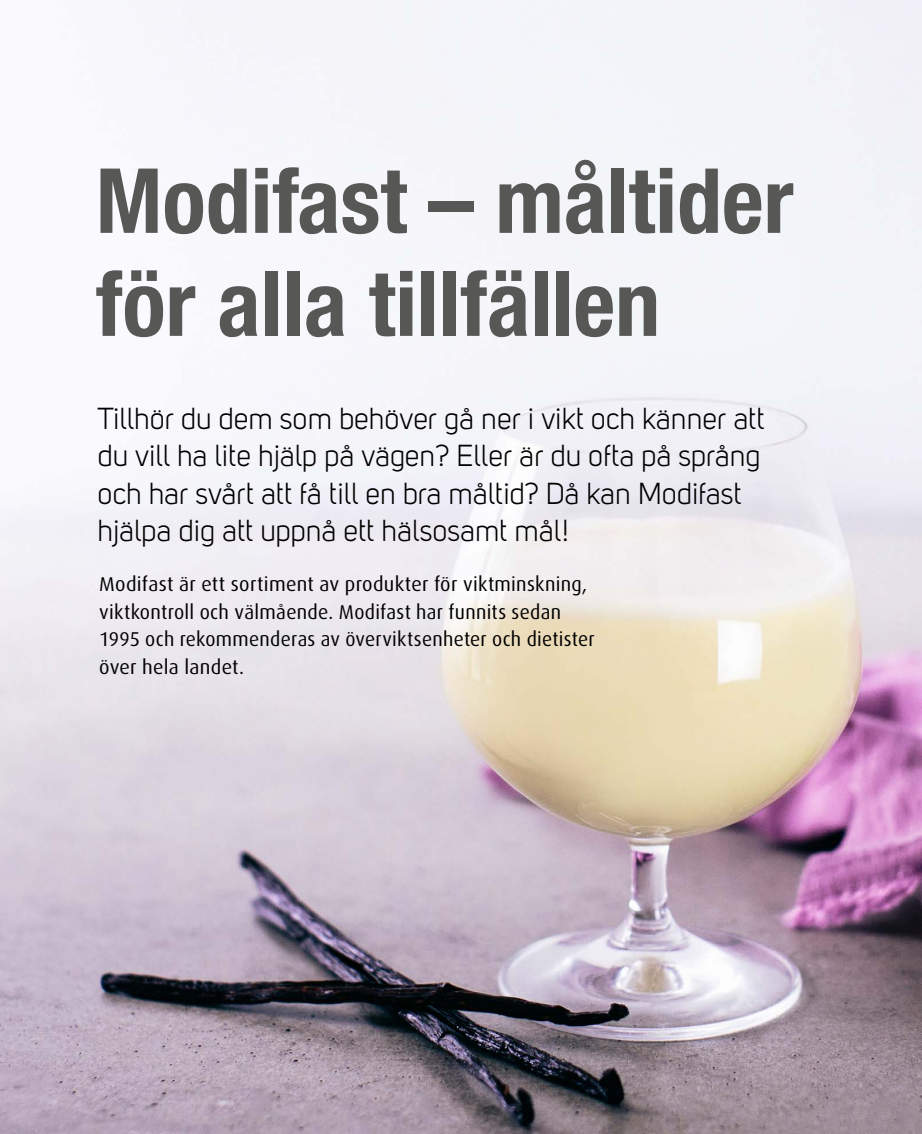
<style>
.page{position:relative;width:922px;height:1134px;background:#fff}
.page>*{position:absolute;margin:0;border:0;box-sizing:border-box;transform-origin:0 0}
._1__Rubbe_1_helv_bol{font:700 condensed 90px/103px "Helvetica Neue";color:#575756}
.Ingress_Uni_sans_boo{font:30px/37.5px "Uni Sans Book";color:#000}
._2__Dax_reg_8_11_bas{font:20px/27.5px "Dax";letter-spacing:.015em;color:#000}
</style>
<div class="page">
<img style="left:0;top:0;width:921px;height:1134px">
<p class="_1__Rubbe_1_helv_bol" style="left:96px;top:148px;width:699px">Modifast – måltider för alla tillfällen</p>
<p class="Ingress_Uni_sans_boo" style="left:97px;top:400px;width:668px">Tillhör du dem som behöver gå ner i vikt och känner att du vill ha lite hjälp på vägen? Eller är du ofta på språng och har svårt att få till en bra måltid? Då kan Modifast hjälpa dig att uppnå ett hälsosamt mål!</p>
<p class="_2__Dax_reg_8_11_bas" style="left:99px;top:571px;width:497px">Modifast är ett sortiment av produkter för viktminskning, viktkontroll och välmående. Modifast har funnits sedan 1995 och rekommenderas av överviktsenheter och dietister över hela landet.</p>
</div>
